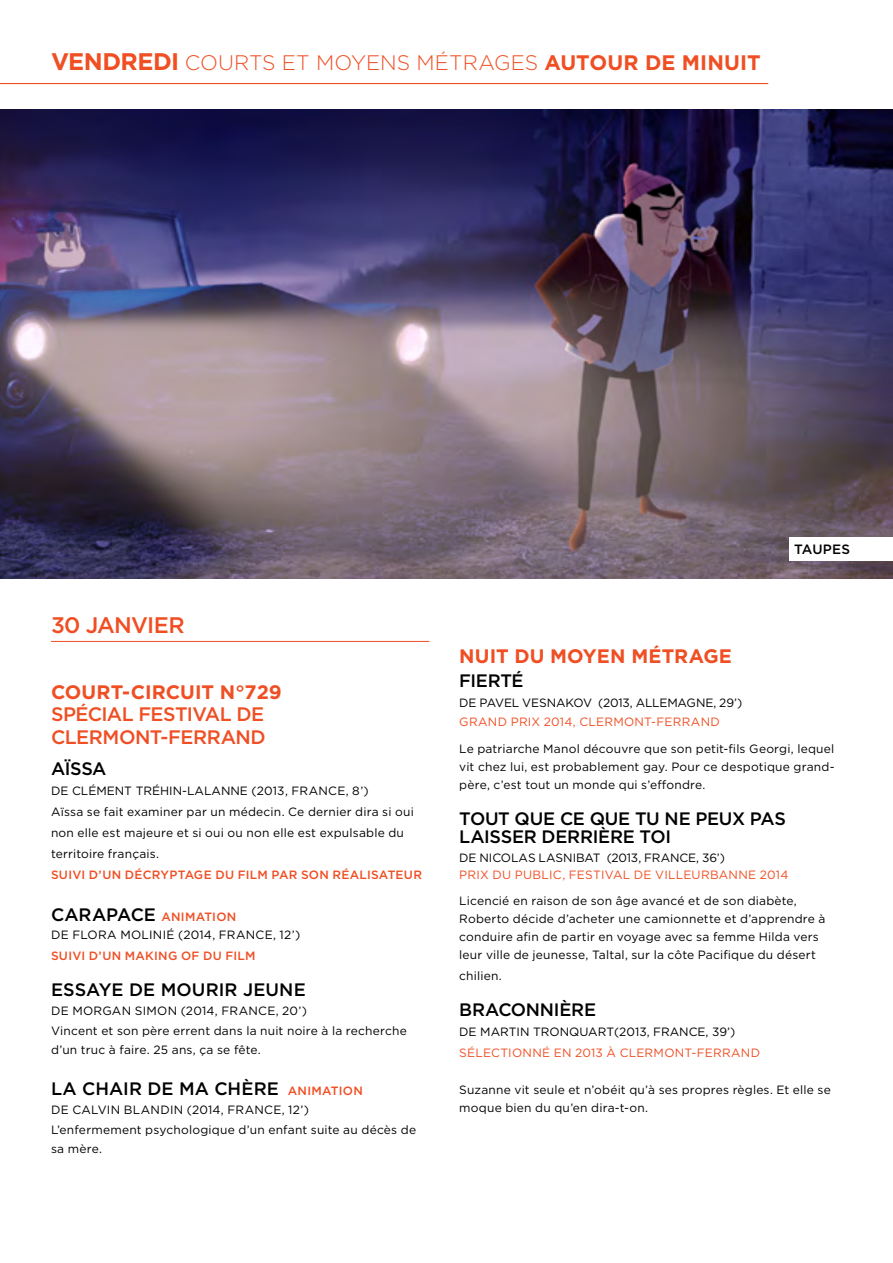
<style>
.page{position:relative;width:893px;height:1263px;background:#fff}
.page>*{position:absolute;margin:0;border:0;box-sizing:border-box;transform-origin:0 0}
.t1{font:700 24px "Gotham";color:#f04e23}
.t2{font:500 22.5px "Gotham";letter-spacing:-.035em;color:#f04e23}
.t3{font:300 21px "Gotham";letter-spacing:.005em;color:#f04e23}
.t4{font:700 21px "Gotham";color:#f04e23}
.t5{font:700 19.5px "Gotham";color:#f04e23}
.t6{font:500 19.5px/22.5px "Gotham";letter-spacing:-.025em;color:#f04e23}
.t7{font:500 18px/18px "Gotham";letter-spacing:-.01em;color:#000}
.t8{font:500 13.5px "Gotham";color:#000}
.t9{font:12px/18px "Gotham";letter-spacing:.005em;color:#000}
.t10{font:12px "Gotham";letter-spacing:.02em;color:#f04e23}
.t11{font:500 12px "Gotham";letter-spacing:.02em;color:#f04e23}
.t12{font:12px "Gotham";letter-spacing:-.015em;color:#000}
.t13{font:12px "Gotham";letter-spacing:.025em;color:#000}
.s1{font-weight:700;font-size:24px}
.s2{font-weight:700}
.s3{font-size:12px;color:#f04e23}
.s4{font-size:18px;color:#000}
</style>
<div class="page">
<hr style="left:51px;top:641px;width:378px;height:1px;background:#f04e23">
<img style="left:0;top:109px;width:893px;height:469px">
<hr style="left:0;top:83px;width:768px;height:1px;background:#f04e23">
<div style="left:790px;top:537px;width:103px;height:23px;background:#fff"></div>
<h1 class="t1" style="left:51px;top:46px;width:18px">VEN</h1>
<h3 class="t3" style="left:102px;top:50px;width:131px"><span class="s1">DREDI</span> COURTS</h3>
<h3 class="t3" style="left:282px;top:50px;width:325px">ET M OYENS M ÉTRAGES <span class="s2">AUTOUR</span></h3>
<h3 class="t4" style="left:645px;top:49px;width:51px">DE MINUI</h3>
<h3 class="t4" style="left:747px;top:49px;width:15px">T</h3>
<h2 class="t2" style="left:51px;top:610px;width:135px">30 JANVI ER</h2>
<p class="t8" style="left:794px;top:540px;width:58px">TAUPES</p>
<h3 class="t5" style="left:51px;top:679px;width:30px">COUR</h3>
<h3 class="t5" style="left:111px;top:679px;width:173px">T-CIRCUIT n°729</h3>
<h3 class="t6" style="left:51px;top:703px;width:215px">SPÉCIAL FESTIVAL DE<br>CLERMONT</h3>
<h3 class="t6" style="left:161px;top:725px;width:107px">-FERRAN D</h3>
<h3 class="t7" style="left:51px;top:759px;width:56px">AÏSSA</h3>
<p class="t9" style="left:51px;top:779px;width:364px;line-height:21px">De clément tréhin-lalanne (2013, france, 8’)<br>Aïssa se fait examiner par un médecin. Ce dernier dira si oui non elle est majeure et si oui ou non elle est expulsable du territoire français.</p>
<p class="t11" style="left:51px;top:866px;width:373px">SUIVI D’UN DÉCRYPTAGE DU FI LM PAR SON RÉALISATEUR</p>
<h3 class="t7" style="left:51px;top:905px;width:119px">CARAPACE <span class="s3">ANI</span></h3>
<p class="t11" style="left:185px;top:908px;width:20px">MATION</p>
<p class="t13" style="left:51px;top:927px;width:251px">De flora molinié (2014, france, 12’)</p>
<p class="t11" style="left:51px;top:947px;width:206px">SUIVI D’UN MAKING OF DU FI LM</p>
<h3 class="t7" style="left:51px;top:980px;width:256px">ESSAYE DE MOURI R JEUN E</h3>
<p class="t9" style="left:51px;top:1001px;width:357px;line-height:19.5px">D e morgan simon (2014, france, 20’)<br>Vincent et son père errent dans la nuit noire à la recherche d’un truc à faire. 25 ans, ça se fête.</p>
<h3 class="t7" style="left:51px;top:1079px;width:44px">LA CHAI</h3>
<h3 class="t7" style="left:129px;top:1079px;width:99px">R DE MA CHÈ</h3>
<p class="t11" style="left:254px;top:1082px;width:43px"><span class="s4">RE</span> ANI</p>
<p class="t11" style="left:312px;top:1082px;width:20px">MATION</p>
<p class="t9" style="left:51px;top:1100px;width:367px;line-height:19.5px">D e calvin blandin (2014, france, 12’)<br>L’enfermement psychologique d’un enfant suite au décès de sa mère.</p>
<h3 class="t5" style="left:459px;top:643px;width:13px">NUI</h3>
<h3 class="t5" style="left:496px;top:643px;width:70px">T duMOYEN</h3>
<h3 class="t5" style="left:631px;top:643px;width:99px">M éTRAGE</h3>
<h3 class="t7" style="left:459px;top:671px;width:66px">FI ERTÉ</h3>
<p class="t12" style="left:459px;top:695px;width:285px">D e pavel vesnakov (2013, allemagne, 29’)</p>
<p class="t10" style="left:459px;top:714px;width:262px">grand prix 2014, clermont-ferrand</p>
<p class="t9" style="left:459px;top:739px;width:377px;text-align:justify">Le patriarche Manol découvre que son petit-fils Georgi, lequel vit chez lui, est probablement gay. Pour ce despotique grand&shy;père, c’est tout un monde qui s’effondre.</p>
<h3 class="t7" style="left:459px;top:809px;width:328px">TOUT QUE CE QUE TU N E PEUX PAS<br>LAISSER DERRIÈRE TOI</h3>
<p class="t9" style="left:459px;top:849px;width:267px">D e nicolas lasnibat (2013, france, 36’)</p>
<p class="t10" style="left:459px;top:867px;width:331px">Prix du Public, Festival de Villeurbanne 2014</p>
<p class="t9" style="left:459px;top:892px;width:368px">Licencié en raison de son âge avancé et de son diabète, Roberto décide d’acheter une camionnette et d’apprendre à conduire afin de partir en voyage avec sa femme H ilda vers leur ville de jeunesse, Taltal, sur la côte Pacifique du désert</p>
<p class="t9" style="left:459px;top:967px;width:44px">chilien.</p>
<h3 class="t7" style="left:459px;top:1000px;width:40px">BRACONNIÈ</h3>
<h3 class="t7" style="left:571px;top:1000px;width:26px">RE</h3>
<p class="t9" style="left:459px;top:1022px;width:278px">De martin tronquart(2013, france, 39’)</p>
<p class="t10" style="left:459px;top:1045px;width:302px">sélectionné en 2013 à clermont-ferrand</p>
<p class="t9" style="left:459px;top:1081px;width:373px">Suzanne vit seule et n’obéit qu’à ses propres règles. Et elle se moque bien du qu’en dira-t-on.</p>
</div>
